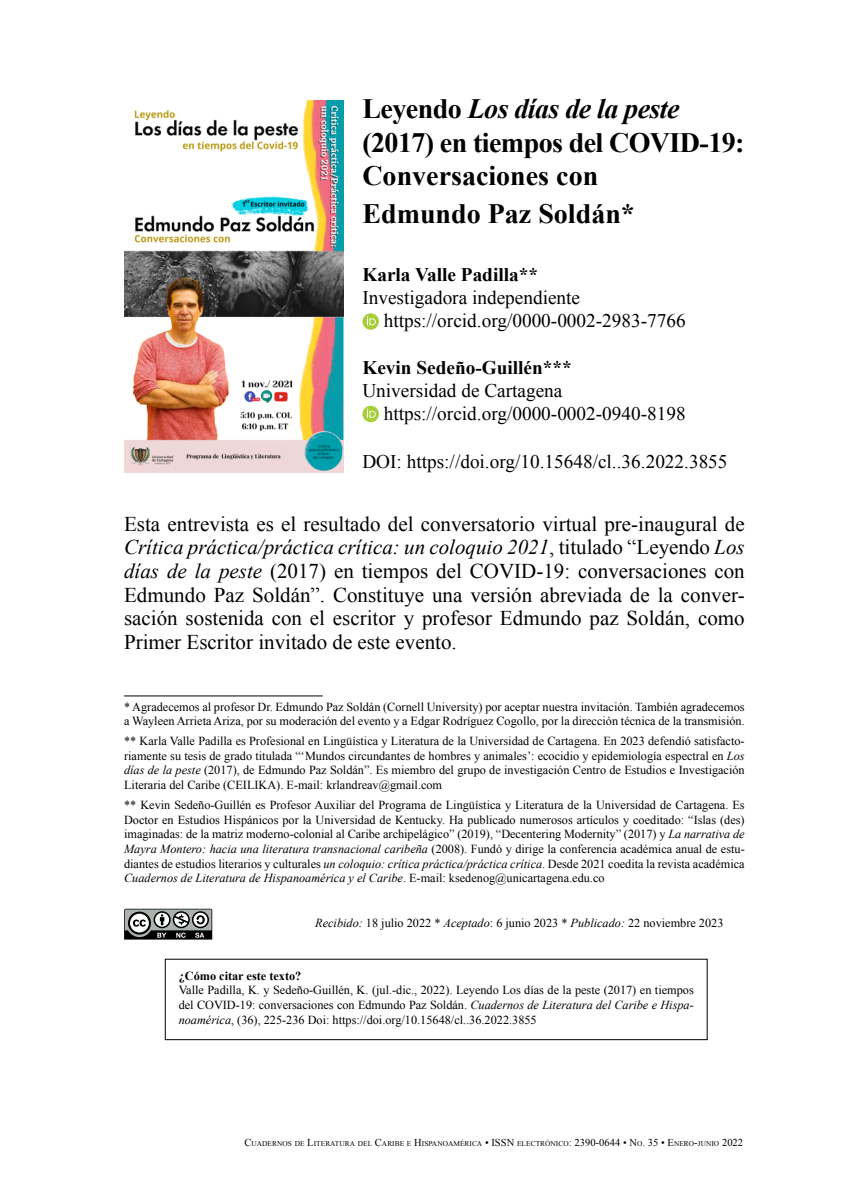
<style>
.page{position:relative;width:844px;height:1191px;background:#fff}
.page>*{position:absolute;margin:0;border:0;box-sizing:border-box;transform-origin:0 0}
.t1{font:700 28px/33.6px "Times New Roman";letter-spacing:-.02em;color:#000}
.t2{font:700 28px "Times New Roman";color:#000}
.t3{font:21px/23.6px "Times New Roman";color:#000;text-align:justify}
.t4{font:19.25px "Times New Roman";color:#000}
.t5{font:700 19.25px "Times New Roman";color:#000}
.t6{font:12.25px/14.7px "Times New Roman";color:#000;text-align:justify}
.t7{font:700 12.25px "Times New Roman";color:#000}
.t8{font:10.5px "Times New Roman";letter-spacing:.005em;color:#000}
.t9{font:7.35px "Times New Roman";letter-spacing:.005em;color:#000}
.s1{font-style:italic}
.s2{font-size:10.5px}
.s3{font-size:7.35px}
</style>
<div class="page">
<div style="left:165px;top:959px;width:542px;height:81px;border:1px solid #000"></div>
<svg style="left:124px;top:908px;width:88px;height:31px"></svg>
<svg style="left:362px;top:313px;width:17px;height:17px"></svg>
<svg style="left:367px;top:316px;width:9px;height:9px"></svg>
<div style="left:362px;top:406px;width:17px;height:16px;background:#a6ce39;border-radius:50%"></div>
<svg style="left:367px;top:409px;width:9px;height:9px"></svg>
<hr style="left:124px;top:695px;width:198px;height:1px;background:#000">
<img style="left:124px;top:101px;width:220px;height:371px">
<h1 class="t1" style="left:362px;top:91px;width:383px">Leyendo <span class="s1">Los días de la peste </span>(2017) en tiempos del COVID-19:<br>Conversaciones con</h1>
<h1 class="t2" style="left:362px;top:194px;width:282px">Edmundo Paz Soldán*<sup>1</sup></h1>
<h3 class="t5" style="left:362px;top:261px;width:183px">Karla Valle Padilla**<sup>2</sup></h3>
<h3 class="t4" style="left:362px;top:285px;width:219px">Investigadora independiente</h3>
<h3 class="t4" style="left:383px;top:308px;width:303px">https://orcid.org/0000-0002-2983-7766</h3>
<h3 class="t5" style="left:362px;top:354px;width:216px">Kevin Sedeño-Guillén***<sup>3</sup></h3>
<h3 class="t4" style="left:362px;top:377px;width:201px">Universidad de Cartagena</h3>
<h3 class="t4" style="left:383px;top:400px;width:303px">https://orcid.org/0000-0002-0940-8198</h3>
<h3 class="t4" style="left:362px;top:448px;width:366px">DOI: https://doi.org/10.15648/cl..36.2022.3855</h3>
<p class="t3" style="left:124px;top:511px;width:622px">Esta entrevista es el resultado del conversatorio virtual pre-inaugural de <span class="s1">Crítica práctica/práctica crítica: un coloquio 2021</span>, titulado “Leyendo <span class="s1">Los días de la peste</span> (2017) en tiempos del COVID-19: conversaciones con Edmundo Paz Soldán”. Constituye una versión abreviada de la conver&shy;sación sostenida con el escritor y profesor Edmundo paz Soldán, como Primer Escritor invitado de este evento.</p>
<p class="t6" style="left:124px;top:699px;width:622px">* Agradecemos al profesor Dr. Edmundo Paz Soldán (Cornell University) por aceptar nuestra invitación. También agradecemos a Wayleen Arrieta Ariza, por su moderación del evento y a Edgar Rodríguez Cogollo, por la dirección técnica de la transmisión.</p>
<p class="t6" style="left:124px;top:733px;width:622px">** Karla Valle Padilla es Profesional en Lingüística y Literatura de la Universidad de Cartagena. En 2023 defendió satisfacto&shy;riamente su tesis de grado titulada “‘Mundos circundantes de hombres y animales’: ecocidio y epidemiología espectral en <span class="s1">Los días de la peste</span> (2017), de Edmundo Paz Soldán”. Es miembro del grupo de investigación Centro de Estudios e Investigación Literaria del Caribe (CEILIKA). E-mail: krlandreav@gmail.com</p>
<p class="t6" style="left:124px;top:797px;width:622px">** Kevin Sedeño-Guillén es Profesor Auxiliar del Programa de Lingüística y Literatura de la Universidad de Cartagena. Es Doctor en Estudios Hispánicos por la Universidad de Kentucky. Ha publicado numerosos artículos y coeditado: “Islas (des) imaginadas: de la matriz moderno-colonial al Caribe archipelágico” (2019), “Decentering Modernity” (2017) y <span class="s1">La narrativa de Mayra Montero: hacia una literatura transnacional caribeña</span> (2008). Fundó y dirige la conferencia académica anual de estu&shy;diantes de estudios literarios y culturales <span class="s1">un coloquio: crítica práctica/práctica crítica</span>. Desde 2021 coedita la revista académica <span class="s1">Cuadernos de Literatura de Hispanoamérica y el Caribe</span>. E-mail: ksedenog@unicartagena.edu.co</p>
<p class="t6" style="left:315px;top:915px;width:409px"><span class="s1">Recibido:</span> 18 julio 2022 * <span class="s1">Aceptado</span>: 6 junio 2023 * <span class="s1">Publicado:</span> 22 noviembre 2023</p>
<p class="t7" style="left:179px;top:967px;width:124px">¿Cómo citar este texto?</p>
<p class="t6" style="left:179px;top:982px;width:516px">Valle Padilla, K. y Sedeño-Guillén, K. (jul.-dic., 2022). Leyendo Los días de la peste (2017) en tiempos del COVID-19: conversaciones con Edmundo Paz Soldán. <span class="s1">Cuadernos de Literatura del Caribe e Hispa&shy;noamérica</span>, (36), 225-236 Doi: https://doi.org/10.15648/cl..36.2022.3855</p>
<p class="t9" style="left:244px;top:1139px;width:254px"><span class="s2">C</span>UADERNOS DE <span class="s2">L</span>ITERATURA DEL <span class="s2">C</span>ARIBE E <span class="s2">H</span>ISPANOAMÉRICA <span class="s2">• ISSN</span></p>
<p class="t8" style="left:517px;top:1135px;width:227px"><span class="s3">ELECTRÓNICO</span>: 2390-0644 • N<span class="s3">O</span>. 35 • E<span class="s3">NERO</span>-<span class="s3">JUNIO</span> 2022</p>
</div>
